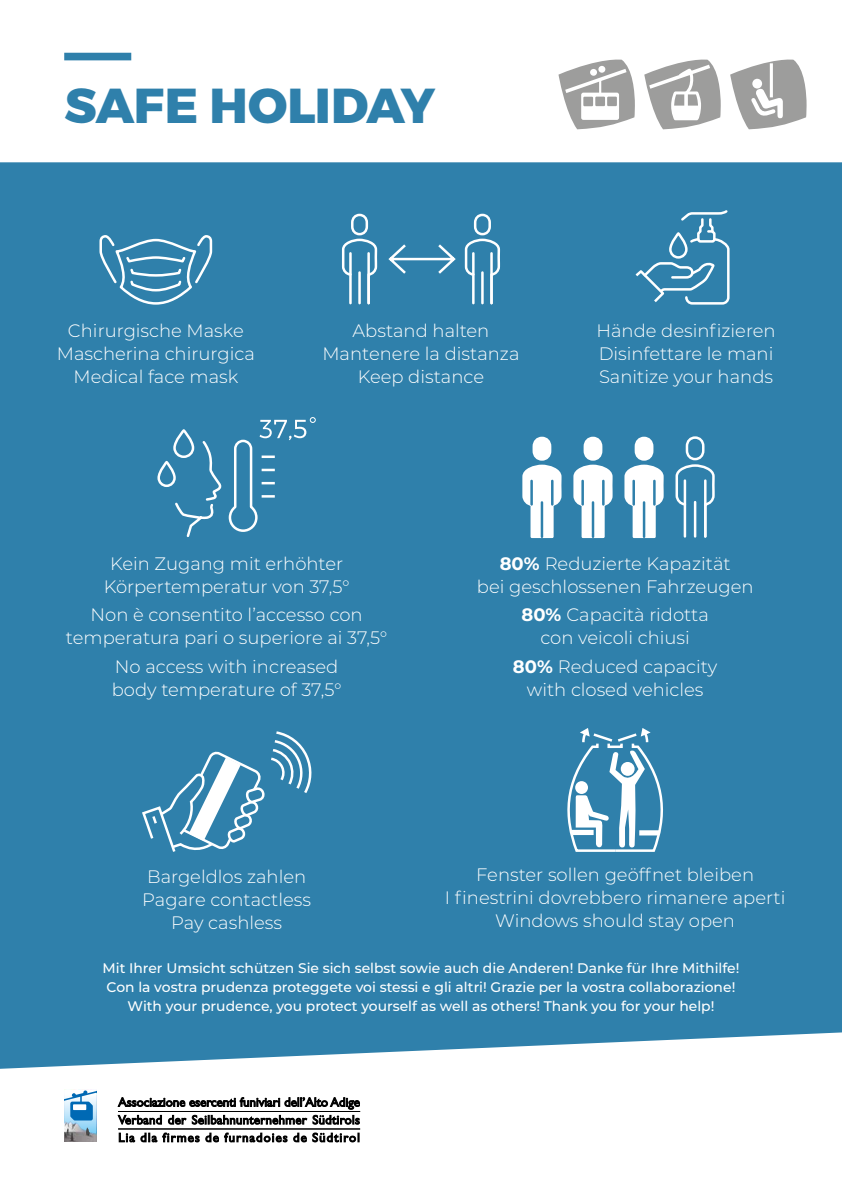
<style>
.page{position:relative;width:842px;height:1191px;background:#fff}
.page>*{position:absolute;margin:0;border:0;box-sizing:border-box;transform-origin:0 0}
.t1{font:800 49px "Montserrat";letter-spacing:-.005em;color:#2f80ab}
.t2{font:300 18px/23px "Montserrat";color:#fff;text-align:center}
.t3{font:500 13.9px/19px "Montserrat";color:#fff;text-align:center}
.s1{font-weight:700}
</style>
<div class="page">
<div style="left:0;top:162px;width:842px;height:906px;background:#2f80ab"></div>
<div style="left:64px;top:53px;width:67px;height:7px;background:#2f80ab"></div>
<img style="left:64px;top:1134px;width:32px;height:8px">
<svg style="left:64px;top:1089px;width:32px;height:45px"></svg>
<svg style="left:119px;top:1132px;width:240px;height:10px"></svg>
<svg style="left:118px;top:1115px;width:241px;height:9px"></svg>
<svg style="left:118px;top:1097px;width:242px;height:12px"></svg>
<hr style="left:118px;top:1111px;width:242px;height:1px;background:#000">
<hr style="left:118px;top:1128px;width:242px;height:1px;background:#000">
<svg style="left:156px;top:417px;width:160px;height:122px;background:#3e89b1"></svg>
<svg style="left:341px;top:212px;width:37px;height:94px;background:#5a9abc"></svg>
<svg style="left:464px;top:212px;width:37px;height:94px;background:#5a9abc"></svg>
<svg style="left:387px;top:242px;width:71px;height:34px;background:#4d92b7"></svg>
<svg style="left:98px;top:234px;width:115px;height:72px;background:#5094b8"></svg>
<svg style="left:564px;top:726px;width:102px;height:127px"></svg>
<svg style="left:633px;top:208px;width:98px;height:98px;background:#4b91b6"></svg>
<svg style="left:644px;top:59px;width:77px;height:70px"></svg>
<svg style="left:730px;top:59px;width:76px;height:70px"></svg>
<svg style="left:558px;top:59px;width:77px;height:70px"></svg>
<svg style="left:140px;top:729px;width:172px;height:125px;background:#4e93b7"></svg>
<svg style="left:521px;top:435px;width:42px;height:104px"></svg>
<hr style="left:541px;top:502px;width:2px;height:35px;background:#2f80ab">
<hr style="left:530px;top:481px;width:3px;height:23px;background:#2f80ab">
<hr style="left:551px;top:481px;width:2px;height:23px;background:#2f80ab">
<svg style="left:572px;top:435px;width:42px;height:104px"></svg>
<hr style="left:592px;top:502px;width:2px;height:35px;background:#2f80ab">
<hr style="left:581px;top:481px;width:3px;height:23px;background:#2f80ab">
<hr style="left:602px;top:481px;width:3px;height:23px;background:#2f80ab">
<svg style="left:674px;top:435px;width:42px;height:104px;background:#5597ba"></svg>
<svg style="left:623px;top:435px;width:42px;height:104px"></svg>
<hr style="left:643px;top:502px;width:2px;height:35px;background:#2f80ab">
<hr style="left:632px;top:481px;width:3px;height:23px;background:#2f80ab">
<hr style="left:653px;top:481px;width:3px;height:23px;background:#2f80ab">
<h1 class="t1" style="left:64px;top:75px;width:372px">SAFE HOLIDAY</h1>
<p class="t2" style="left:57px;top:318px;width:199px">Chirurgische Maske<br>Mascherina chirurgica<br>Medical face mask</p>
<p class="t2" style="left:322px;top:318px;width:199px">Abstand halten<br>Mantenere la distanza<br>Keep distance</p>
<p class="t2" style="left:596px;top:318px;width:181px;text-align:left">Hände desinfizieren<br>Disinfettare le mani<br>Sanitize your hands</p>
<p class="t2" style="left:104px;top:551px;width:247px">Kein Zugang mit erhöhter<br>Körpertemperatur von 37,5°</p>
<p class="t2" style="left:66px;top:603px;width:323px">Non è consentito l’accesso con temperatura pari o superiore ai 37,5°</p>
<p class="t2" style="left:112px;top:654px;width:231px;text-align:left">No access with increased body temperature of 37,5°</p>
<p class="t2" style="left:477px;top:551px;width:278px"><span class="s1">80%</span> Reduzierte Kapazität<br>bei geschlossenen Fahrzeugen</p>
<p class="t2" style="left:521px;top:603px;width:189px"><span class="s1">80%</span> Capacità ridotta con veicoli chiusi</p>
<p class="t2" style="left:513px;top:654px;width:206px"><span class="s1">80%</span> Reduced capacity with closed vehicles</p>
<p class="t2" style="left:142px;top:865px;width:170px">Bargeldlos zahlen<br>Pagare contactless<br>Pay cashless</p>
<p class="t2" style="left:445px;top:862px;width:342px">Fenster sollen geöffnet bleiben<br>I finestrini dovrebbero rimanere aperti<br>Windows should stay open</p>
<p class="t3" style="left:103px;top:957px;width:638px">Mit Ihrer Umsicht schützen Sie sich selbst sowie auch die Anderen! Danke für Ihre Mithilfe!<br>Con la vostra prudenza proteggete voi stessi e gli altri! Grazie per la vostra collaborazione!<br>With your prudence, you protect yourself as well as others! Thank you for your help!</p>
</div>
